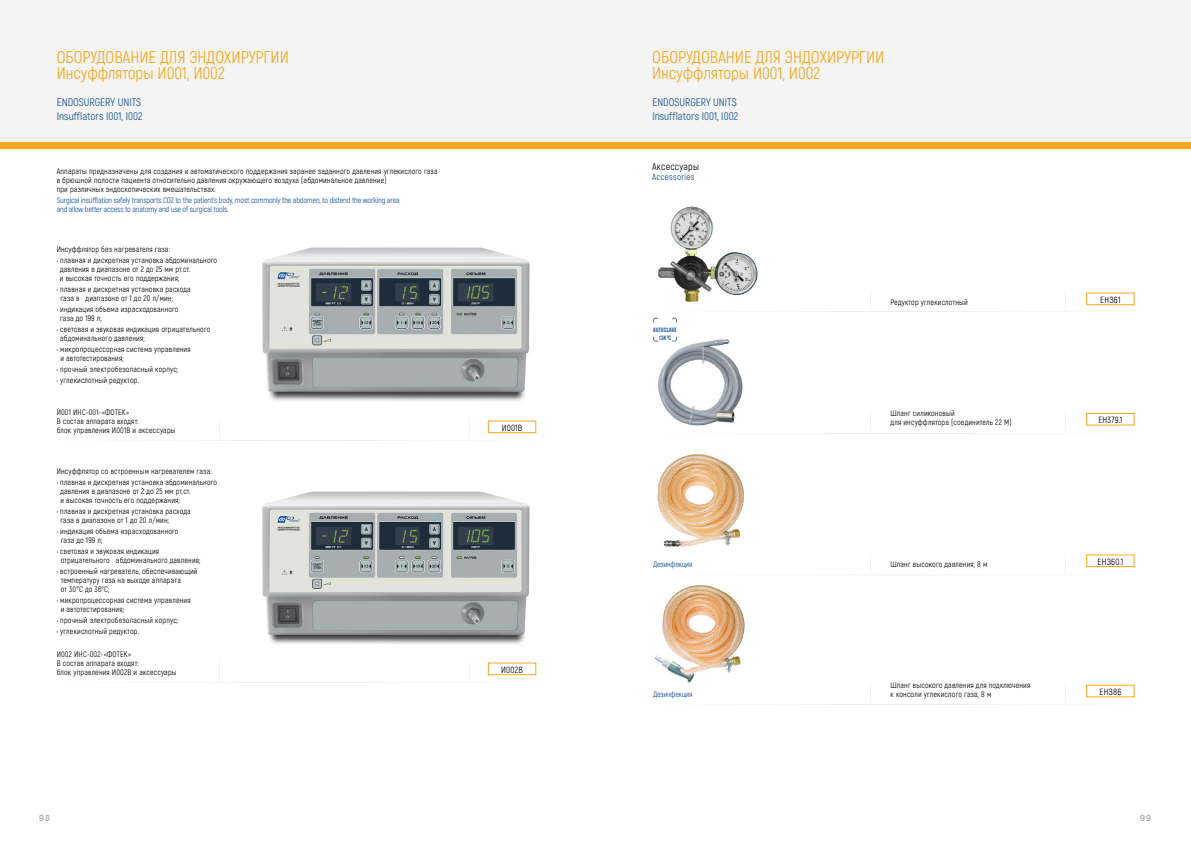
<style>
.page{position:relative;width:1191px;height:842px;background:#fff}
.page>*{position:absolute;margin:0;border:0;box-sizing:border-box;transform-origin:0 0}
.t1{font:17px/16px "Akrobat";color:#f7a820}
.t2{font:11px/14px "Akrobat";color:#115298}
.t3{font:10px "Akrobat";letter-spacing:.02em;color:#000}
.t4{font:9px "Akrobat";letter-spacing:.02em;color:#000}
.t5{font:9px "Akrobat";letter-spacing:.03em;color:#004d93}
.t6{font:700 9px "Acrom";color:#b3b2b2}
.t7{font:8px/9px "Akrobat";letter-spacing:.02em;color:#000}
.t8{font:8px/9px "Akrobat";letter-spacing:-.02em;color:#0f5298}
.t9{font:700 6.4px "Bebas Neue";color:#115298}
.t10{font:700 6.3px "Bebas Neue";letter-spacing:.04em;color:#115298}
</style>
<div class="page">
<div style="left:595px;top:140px;width:596px;height:9px;background:#f7a820"></div>
<div style="left:0;top:140px;width:595px;height:9px;background:#f7a820"></div>
<div style="left:595px;top:0;width:596px;height:142px;background:#f4f4f4"></div>
<div style="left:0;top:0;width:595px;height:142px;background:#f4f4f4"></div>
<img style="left:262px;top:247px;width:268px;height:154px">
<img style="left:262px;top:491px;width:268px;height:153px">
<svg style="left:189px;top:662px;width:348px;height:21px"></svg>
<svg style="left:189px;top:420px;width:348px;height:21px"></svg>
<img style="left:657px;top:206px;width:101px;height:83px">
<img style="left:656px;top:339px;width:87px;height:71px">
<svg style="left:683px;top:289px;width:452px;height:23px"></svg>
<svg style="left:666px;top:410px;width:469px;height:24px"></svg>
<svg style="left:870px;top:554px;width:265px;height:21px"></svg>
<svg style="left:784px;top:684px;width:351px;height:21px"></svg>
<img style="left:655px;top:585px;width:90px;height:98px">
<img style="left:657px;top:454px;width:87px;height:93px">
<svg style="left:653px;top:336px;width:5px;height:5px"></svg>
<svg style="left:653px;top:318px;width:5px;height:5px"></svg>
<svg style="left:672px;top:336px;width:5px;height:5px"></svg>
<h1 class="t1" style="left:57px;top:50px;width:234px">ОБОРУДОВАНИЕ ДЛЯ ЭНДОХИРУРГИИ<br>Инсуффляторы И001, И002</h1>
<h2 class="t2" style="left:57px;top:96px;width:87px">ENDOSURGERY UNITS<br>Insufflators I001, I002</h2>
<p class="t7" style="left:57px;top:167px;width:382px">Аппараты предназначены для создания и автоматического поддержания заранее заданного давления углекислого газа в брюшной полости пациента относительно давления окружающего воздуха (абдоминальное давление)<br>при различных эндоскопических вмешательствах.</p>
<p class="t8" style="left:57px;top:196px;width:344px">Surgical insufflation safely transports CO2 to the patient’s body, most commonly the abdomen, to distend the working area and allow better access to anatomy and use of surgical tools.</p>
<p class="t7" style="left:57px;top:245px;width:115px">Инсуффлятор без нагревателя газа:</p>
<p class="t7" style="left:60px;top:256px;width:159px;text-indent:-3px">• плавная и дискретная установка абдоминального давления в диапазоне от 2 до 25 мм рт.ст.<br>и высокая точность его поддержания;</p>
<p class="t7" style="left:60px;top:285px;width:132px;text-indent:-4px">• плавная и дискретная установка расхода газа в диапазоне от 1 до 20 л/мин;</p>
<p class="t7" style="left:60px;top:305px;width:120px;text-indent:-3px">• индикация объема израсходованного газа до 199 л;</p>
<p class="t7" style="left:60px;top:325px;width:152px;text-indent:-4px">• световая и звуковая индикация отрицательного абдоминального давления;</p>
<p class="t7" style="left:60px;top:345px;width:132px;text-indent:-4px">• микропроцессорная система управления и автотестирования;</p>
<p class="t7" style="left:57px;top:365px;width:123px">• прочный электробезопасный корпус;</p>
<p class="t7" style="left:57px;top:376px;width:84px">• углекислотный редуктор.</p>
<p class="t7" style="left:57px;top:408px;width:120px">И001 ИНС-001-«ФОТЕК»<br>В состав аппарата входят:<br>блок управления И001В и аксессуары</p>
<p class="t7" style="left:57px;top:467px;width:157px">Инсуффлятор со встроенным нагревателем газа:</p>
<p class="t7" style="left:60px;top:478px;width:158px;text-indent:-4px">• плавная и дискретная установка абдоминального давления в диапазоне от 2 до 25 мм рт.ст.<br>и высокая точность его поддержания;</p>
<p class="t7" style="left:60px;top:507px;width:132px;text-indent:-4px">• плавная и дискретная установка расхода газа в диапазоне от 1 до 20 л/мин;</p>
<p class="t7" style="left:61px;top:527px;width:119px;text-indent:-4px">• индикация объема израсходованного газа до 199 л;</p>
<p class="t7" style="left:61px;top:547px;width:141px;text-indent:-4px">• световая и звуковая индикация отрицательного абдоминального давления;</p>
<p class="t7" style="left:61px;top:567px;width:138px;text-indent:-4px">• встроенный нагреватель, обеспечивающий температуру газа на выходе аппарата<br>от 30°С до 36°С;</p>
<p class="t7" style="left:61px;top:596px;width:131px;text-indent:-4px">• микропроцессорная система управления и автотестирования;</p>
<p class="t7" style="left:57px;top:616px;width:123px">• прочный электробезопасный корпус;</p>
<p class="t7" style="left:57px;top:627px;width:84px">• углекислотный редуктор.</p>
<p class="t7" style="left:57px;top:650px;width:121px">И002 ИНС-002-«ФОТЕК»<br>В состав аппарата входят:<br>блок управления И002В и аксессуары</p>
<p class="t4" style="left:502px;top:422px;width:22px">И001В</p>
<p class="t4" style="left:501px;top:664px;width:23px">И002В</p>
<h1 class="t1" style="left:652px;top:50px;width:234px">ОБОРУДОВАНИЕ ДЛЯ ЭНДОХИРУРГИИ<br>Инсуффляторы И001, И002</h1>
<h2 class="t2" style="left:652px;top:96px;width:87px">ENDOSURGERY UNITS<br>Insufflators I001, I002</h2>
<p class="t3" style="left:652px;top:161px;width:48px">Аксессуары</p>
<p class="t5" style="left:652px;top:172px;width:44px">Accessories</p>
<p class="t10" style="left:653px;top:326px;width:25px">AUTOCLAVE</p>
<p class="t9" style="left:658px;top:334px;width:14px">134 <sup>0</sup>C</p>
<p class="t8" style="left:653px;top:560px;width:40px">Дезинфекция</p>
<p class="t8" style="left:653px;top:690px;width:40px">Дезинфекция</p>
<p class="t7" style="left:890px;top:298px;width:79px">Редуктор углекислотный</p>
<p class="t7" style="left:890px;top:409px;width:123px">Шланг силиконовый<br>для инсуффлятора (соединитель 22 М)</p>
<p class="t7" style="left:890px;top:560px;width:98px">Шланг высокого давления, 8 м</p>
<p class="t7" style="left:890px;top:681px;width:141px">Шланг высокого давления для подключения к консоли углекислого газа, 8 м</p>
<p class="t4" style="left:1100px;top:294px;width:22px">ЕНЗ61</p>
<p class="t4" style="left:1098px;top:415px;width:26px">ЕН379.1</p>
<p class="t4" style="left:1097px;top:556px;width:27px">ЕНЗ60.1</p>
<p class="t4" style="left:1099px;top:686px;width:23px">ЕНЗ86</p>
<p class="t6" style="left:39px;top:811px;width:13px">98</p>
<p class="t6" style="left:1139px;top:811px;width:13px">99</p>
</div>
